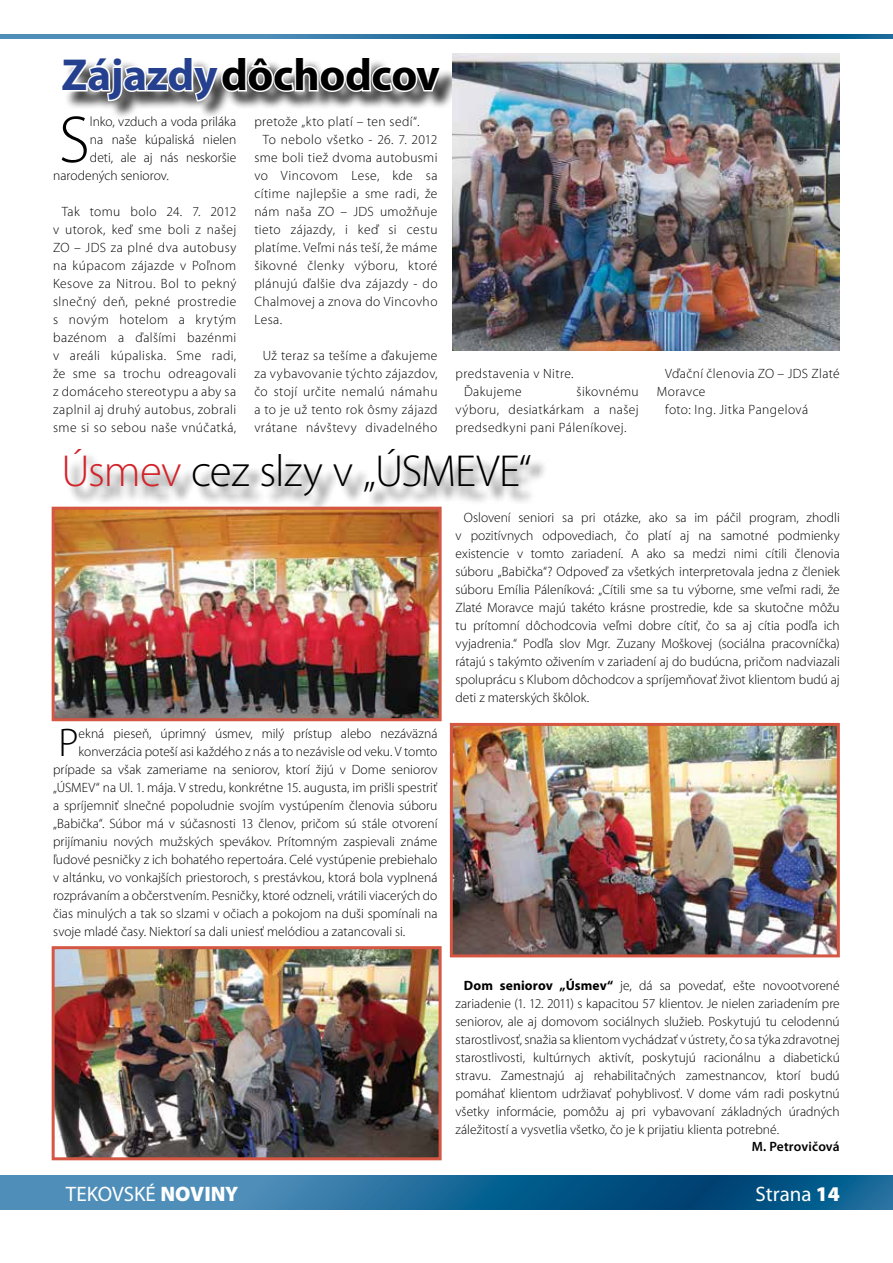
<style>
.page{position:relative;width:893px;height:1263px;background:#fff}
.page>*{position:absolute;margin:0;border:0;box-sizing:border-box;transform-origin:0 0}
.t1{font:300 66.9px "Mini Pro";color:#000}
.t2{font:300 45px "Mini Pro";letter-spacing:-.02em;color:#000}
.t3{font:700 45px "Mini Pro";letter-spacing:-.005em;color:#000}
.t4{font:300 40.2px "Mini Pro";color:#000}
.t5{font:21px "Mini Pro";color:#fff}
.t6{font:300 13.5px/18px "Mini Pro";letter-spacing:.005em;color:#000;text-align:justify}
.t7{font:300 13.5px/18px "Mini Pro";letter-spacing:.03em;color:#000}
.t8{font:300 13.5px "Mini Pro";letter-spacing:.035em;color:#000}
.t9{font:300 13.5px "Mini Pro";letter-spacing:.025em;color:#000}
.t10{font:600 13.5px "Mini Pro";letter-spacing:.01em;color:#000}
.s1{color:#25408f}
.s2{color:#d2232a}
.s3{font-weight:700}
.s4{font-weight:900}
</style>
<div class="page">
<svg style="left:0;top:1176px;width:893px;height:34px;background:#236d9b"></svg>
<svg style="left:0;top:34px;width:893px;height:4px;background:#246d9c"></svg>
<div style="left:64px;top:59px;width:396px;height:60px;background:#000;opacity:.75"></div>
<svg style="left:64px;top:59px;width:380px;height:44px"></svg>
<img style="left:453px;top:53px;width:387px;height:298px">
<div style="left:68px;top:452px;width:480px;height:62px;background:#000;opacity:.75"></div>
<img style="left:56px;top:511px;width:382px;height:206px">
<div style="left:52px;top:507px;width:390px;height:214px;border:3px solid #d55642"></div>
<img style="left:454px;top:727px;width:382px;height:226px">
<div style="left:450px;top:723px;width:390px;height:234px;border:3px solid #d55642"></div>
<img style="left:56px;top:950px;width:382px;height:206px">
<div style="left:52px;top:946px;width:390px;height:214px;border:3px solid #d55642"></div>
<h2 class="t3" style="left:62px;top:50px;width:380px"><span class="s1">Zájazdy</span> dôchodcov</h2>
<h1 class="t1" style="left:59px;top:103px;width:33px">S</h1>
<p class="t6" style="left:90px;top:113px;width:148px">lnko, vzduch a voda priláka</p>
<p class="t6" style="left:90px;top:131px;width:148px">na naše kúpaliská nielen</p>
<p class="t6" style="left:90px;top:149px;width:148px">deti, ale aj nás neskoršie</p>
<p class="t6" style="left:53px;top:167px;width:117px">narodených seniorov.</p>
<p class="t6" style="left:53px;top:203px;width:185px;text-indent:9px">Tak tomu bolo 24. 7. 2012 v utorok, keď sme boli z našej ZO – JDS za plné dva autobusy na kúpacom zájazde v Poľnom Kesove za Nitrou. Bol to pekný slnečný deň, pekné prostredie s novým hotelom a krytým bazénom a ďalšími bazénmi v areáli kúpaliska. Sme radi, že sme sa trochu odreagovali z domáceho stereotypu a aby sa zaplnil aj druhý autobus, zobrali sme si so sebou naše vnúčatká,</p>
<p class="t7" style="left:254px;top:113px;width:167px">pretože „kto platí – ten sedí“.</p>
<p class="t7" style="left:263px;top:131px;width:176px">To nebolo všetko - 26. 7. 2012</p>
<p class="t7" style="left:254px;top:149px;width:185px">sme boli tiež dvoma autobusmi</p>
<p class="t7" style="left:254px;top:167px;width:185px">vo Vincovom Lese, kde sa</p>
<p class="t7" style="left:254px;top:185px;width:185px">cítime najlepšie a sme radi, že</p>
<p class="t7" style="left:254px;top:203px;width:185px">nám naša ZO – JDS umožňuje</p>
<p class="t7" style="left:254px;top:221px;width:185px">tieto zájazdy, i keď si cestu</p>
<p class="t7" style="left:254px;top:239px;width:185px">platíme. Veľmi nás teší, že máme</p>
<p class="t8" style="left:254px;top:258px;width:185px">šikovné členky výboru, ktoré</p>
<p class="t7" style="left:254px;top:275px;width:185px">plánujú ďalšie dva zájazdy - do</p>
<p class="t7" style="left:254px;top:293px;width:185px">Chalmovej a znova do Vincovho</p>
<p class="t6" style="left:254px;top:311px;width:29px">Lesa.</p>
<p class="t6" style="left:254px;top:347px;width:185px;text-indent:9px">Už teraz sa tešíme a ďakujeme za vybavovanie týchto zájazdov, čo stojí určite nemalú námahu a to je už tento rok ôsmy zájazd vrátane návštevy divadelného</p>
<p class="t7" style="left:464px;top:365px;width:111px;text-indent:-9px">predstavenia v Nitre.<br>Ďakujeme</p>
<p class="t6" style="left:455px;top:383px;width:185px;text-indent:121px">šikovnému výboru, desiatkárkam a našej predsedkyni pani Páleníkovej.</p>
<h2 class="t2" style="left:62px;top:446px;width:472px"><span class="s2">Úsmev</span> cez slzy v „ÚSMEVE“</h2>
<p class="t9" style="left:665px;top:366px;width:176px">Vďační členovia ZO – JDS Zlaté</p>
<p class="t7" style="left:657px;top:383px;width:50px">Moravce</p>
<p class="t7" style="left:665px;top:401px;width:145px">foto: Ing. Jitka Pangelová</p>
<h3 class="t4" style="left:58px;top:721px;width:22px">P</h3>
<p class="t6" style="left:79px;top:725px;width:360px">ekná pieseň, úprimný úsmev, milý prístup alebo nezáväzná</p>
<p class="t6" style="left:79px;top:743px;width:360px">konverzácia poteší asi každého z nás a to nezávisle od veku. V tomto</p>
<p class="t6" style="left:53px;top:761px;width:386px">prípade sa však zameriame na seniorov, ktorí žijú v Dome seniorov</p>
<p class="t6" style="left:53px;top:779px;width:386px">„ÚSMEV“ na Ul. 1. mája. V stredu, konkrétne 15. augusta, im prišli spestriť</p>
<p class="t6" style="left:53px;top:797px;width:386px">a spríjemniť slnečné popoludnie svojím vystúpením členovia súboru</p>
<p class="t6" style="left:53px;top:815px;width:386px">„Babička“. Súbor má v súčasnosti 13 členov, pričom sú stále otvorení</p>
<p class="t6" style="left:53px;top:833px;width:386px">prijímaniu nových mužských spevákov. Prítomným zaspievali známe</p>
<p class="t6" style="left:53px;top:851px;width:386px">ľudové pesničky z ich bohatého repertoára. Celé vystúpenie prebiehalo</p>
<p class="t6" style="left:53px;top:869px;width:386px">v altánku, vo vonkajších priestoroch, s prestávkou, ktorá bola vyplnená</p>
<p class="t6" style="left:53px;top:887px;width:386px">rozprávaním a občerstvením. Pesničky, ktoré odzneli, vrátili viacerých do</p>
<p class="t6" style="left:53px;top:905px;width:386px">čias minulých a tak so slzami v očiach a pokojom na duši spomínali na</p>
<p class="t6" style="left:53px;top:923px;width:354px">svoje mladé časy. Niektorí sa dali uniesť melódiou a zatancovali si.</p>
<p class="t6" style="left:455px;top:509px;width:386px;text-indent:9px">Oslovení seniori sa pri otázke, ako sa im páčil program, zhodli v pozitívnych odpovediach, čo platí aj na samotné podmienky existencie v tomto zariadení. A ako sa medzi nimi cítili členovia súboru „Babička“? Odpoveď za všetkých interpretovala jedna z členiek súboru Emília Páleníková: „Cítili sme sa tu výborne, sme veľmi radi, že Zlaté Moravce majú takéto krásne prostredie, kde sa skutočne môžu tu prítomní dôchodcovia veľmi dobre cítiť, čo sa aj cítia podľa ich vyjadrenia.“ Podľa slov Mgr. Zuzany Moškovej (sociálna pracovníčka) rátajú s takýmto oživením v zariadení aj do budúcna, pričom nadviazali spoluprácu s Klubom dôchodcov a spríjemňovať život klientom budú aj deti z materských škôlok.</p>
<p class="t6" style="left:455px;top:977px;width:386px;text-indent:9px"><span class="s3">Dom seniorov „Úsmev“</span> je, dá sa povedať, ešte novootvorené zariadenie (1. 12. 2011) s kapacitou 57 klientov. Je nielen zariadením pre seniorov, ale aj domovom sociálnych služieb. Poskytujú tu celodennú starostlivosť, snažia sa klientom vychádzať v ústrety, čo sa týka zdravotnej starostlivosti, kultúrnych aktivít, poskytujú racionálnu a diabetickú stravu. Zamestnajú aj rehabilitačných zamestnancov, ktorí budú pomáhať klientom udržiavať pohyblivosť. V dome vám radi poskytnú všetky informácie, pomôžu aj pri vybavovaní základných úradných záležitostí a vysvetlia všetko, čo je k prijatiu klienta potrebné.</p>
<p class="t10" style="left:752px;top:1138px;width:90px">M. Petrovičová</p>
<h3 class="t5" style="left:66px;top:1182px;width:174px">TEKOVSKÉ <span class="s4">NOVINY</span></h3>
<h3 class="t5" style="left:756px;top:1182px;width:86px">Strana <span class="s4">14</span></h3>
</div>
